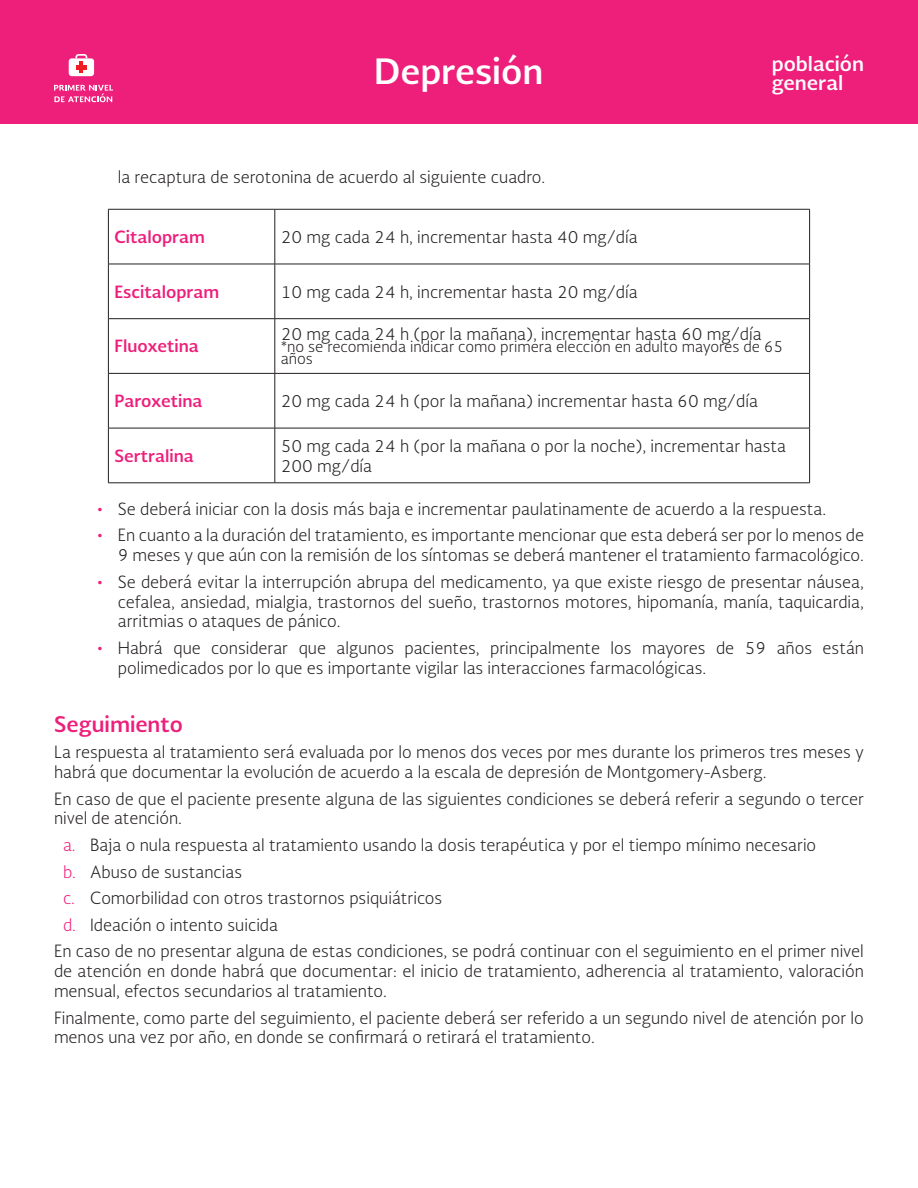
<style>
.page{position:relative;width:918px;height:1188px;background:#fff}
.page>*{position:absolute;margin:0;border:0;box-sizing:border-box;transform-origin:0 0}
.t1{font:700 34.05px "Soberana Sans";color:#fff}
.T1{font:700 21px "Soberana Sans";color:#ee1e7b}
.t2{font:700 19.5px/19.5px "Soberana Sans";color:#fff}
.Texto_1{font:300 16.5px/19.8px "Soberana Sans";color:#231f20}
.Interior_cuadros_lig{font:300 16.5px/19.8px "Soberana Sans";color:#231f20}
.Interior_cuadros_bol{font:700 16.5px "Soberana Sans";color:#ee1e7b}
.Interior_cuadros_lig-2{font:300 15px/12px "Soberana Sans";color:#231f20}
.s1{color:#ee1e7b}
</style>
<div class="page">
<div style="left:0;top:0;width:918px;height:123px;background:#ee1e7b"></div>
<svg style="left:54px;top:85px;width:59px;height:17px"></svg>
<svg style="left:69px;top:54px;width:25px;height:22px"></svg>
<hr style="left:79px;top:62px;width:4px;height:11px;background:#ee1d23">
<hr style="left:76px;top:65px;width:10px;height:4px;background:#ee1d23">
<hr style="left:108px;top:209px;width:167px;height:1px;background:#231f20">
<hr style="left:108px;top:209px;width:1px;height:55px;background:#231f20">
<hr style="left:275px;top:209px;width:535px;height:1px;background:#231f20">
<hr style="left:275px;top:209px;width:1px;height:55px;background:#231f20">
<hr style="left:809px;top:209px;width:1px;height:55px;background:#231f20">
<hr style="left:108px;top:264px;width:167px;height:1px;background:#231f20">
<hr style="left:108px;top:264px;width:1px;height:54px;background:#231f20">
<hr style="left:275px;top:264px;width:535px;height:1px;background:#231f20">
<hr style="left:275px;top:264px;width:1px;height:54px;background:#231f20">
<hr style="left:809px;top:264px;width:1px;height:54px;background:#231f20">
<hr style="left:108px;top:318px;width:167px;height:1px;background:#231f20">
<hr style="left:108px;top:319px;width:1px;height:54px;background:#231f20">
<hr style="left:275px;top:318px;width:535px;height:1px;background:#231f20">
<hr style="left:275px;top:319px;width:1px;height:54px;background:#231f20">
<hr style="left:809px;top:319px;width:1px;height:54px;background:#231f20">
<hr style="left:108px;top:373px;width:167px;height:1px;background:#231f20">
<hr style="left:108px;top:374px;width:1px;height:54px;background:#231f20">
<hr style="left:275px;top:373px;width:535px;height:1px;background:#231f20">
<hr style="left:275px;top:374px;width:1px;height:54px;background:#231f20">
<hr style="left:809px;top:374px;width:1px;height:54px;background:#231f20">
<hr style="left:108px;top:428px;width:167px;height:1px;background:#231f20">
<hr style="left:108px;top:428px;width:1px;height:55px;background:#231f20">
<hr style="left:275px;top:428px;width:535px;height:1px;background:#231f20">
<hr style="left:275px;top:428px;width:1px;height:55px;background:#231f20">
<hr style="left:809px;top:428px;width:1px;height:55px;background:#231f20">
<hr style="left:108px;top:483px;width:167px;height:1px;background:#231f20">
<hr style="left:275px;top:483px;width:535px;height:1px;background:#231f20">
<h1 class="t1" style="left:374px;top:48px;width:170px">Depresión</h1>
<p class="t2" style="left:772px;top:53px;width:94px">población general</p>
<p class="Texto_1" style="left:118px;top:166px;width:429px">la recaptura de serotonina de acuerdo al siguiente cuadro.</p>
<p class="Interior_cuadros_bol" style="left:114px;top:226px;width:92px">Citalopram</p>
<p class="Interior_cuadros_lig" style="left:281px;top:227px;width:358px">20 mg cada 24 h, incrementar hasta 40 mg/día</p>
<p class="Interior_cuadros_bol" style="left:114px;top:280px;width:106px">Escitalopram</p>
<p class="Interior_cuadros_lig" style="left:281px;top:281px;width:358px">10 mg cada 24 h, incrementar hasta 20 mg/día</p>
<p class="Interior_cuadros_bol" style="left:114px;top:335px;width:86px">Fluoxetina</p>
<p class="Interior_cuadros_lig" style="left:281px;top:324px;width:482px">20 mg cada 24 h (por la mañana), incrementar hasta 60 mg/día</p>
<p class="Interior_cuadros_lig-2" style="left:281px;top:340px;width:504px">*no se recomienda indicar como primera elección en adulto mayores de 65 años</p>
<p class="Interior_cuadros_bol" style="left:114px;top:390px;width:90px">Paroxetina</p>
<p class="Interior_cuadros_lig" style="left:281px;top:391px;width:479px">20 mg cada 24 h (por la mañana) incrementar hasta 60 mg/día</p>
<p class="Interior_cuadros_bol" style="left:114px;top:444px;width:81px">Sertralina</p>
<p class="Interior_cuadros_lig" style="left:281px;top:435px;width:507px">50 mg cada 24 h (por la mañana o por la noche), incrementar hasta<br>200 mg/día</p>
<p class="Texto_1" style="left:97px;top:498px;width:731px"><span class="s1">•</span> Se deberá iniciar con la dosis más baja e incrementar paulatinamente de acuerdo a la respuesta.</p>
<p class="Texto_1" style="left:97px;top:525px;width:769px;text-align:right"><span class="s1">•</span> En cuanto a la duración del tratamiento, es importante mencionar que esta deberá ser por lo menos de<br>9 meses y que aún con la remisión de los síntomas se deberá mantener el tratamiento farmacológico.</p>
<p class="Texto_1" style="left:118px;top:571px;width:748px;text-align:justify;text-indent:-21px"><span class="s1">•</span> Se deberá evitar la interrupción abrupa del medicamento, ya que existe riesgo de presentar náusea, cefalea, ansiedad, mialgia, trastornos del sueño, trastornos motores, hipomanía, manía, taquicardia, arritmias o ataques de pánico.</p>
<p class="Texto_1" style="left:118px;top:638px;width:748px;text-indent:-21px"><span class="s1">•</span> Habrá que considerar que algunos pacientes, principalmente los mayores de 59 años están polimedicados por lo que es importante vigilar las interacciones farmacológicas.</p>
<p class="T1" style="left:54px;top:710px;width:130px">Seguimiento</p>
<p class="Texto_1" style="left:54px;top:742px;width:812px">La respuesta al tratamiento será evaluada por lo menos dos veces por mes durante los primeros tres meses y habrá que documentar la evolución de acuerdo a la escala de depresión de Montgomery-Asberg.</p>
<p class="Texto_1" style="left:54px;top:788px;width:811px">En caso de que el paciente presente alguna de las siguientes condiciones se deberá referir a segundo o tercer nivel de atención.</p>
<p class="Texto_1" style="left:63px;top:835px;width:755px"><span class="s1">a.</span> Baja o nula respuesta al tratamiento usando la dosis terapéutica y por el tiempo mínimo necesario</p>
<p class="Texto_1" style="left:63px;top:861px;width:181px"><span class="s1">b.</span> Abuso de sustancias</p>
<p class="Texto_1" style="left:63px;top:888px;width:381px"><span class="s1">c.</span> Comorbilidad con otros trastornos psiquiátricos</p>
<p class="Texto_1" style="left:63px;top:914px;width:217px"><span class="s1">d.</span> Ideación o intento suicida</p>
<p class="Texto_1" style="left:54px;top:941px;width:811px;text-align:justify">En caso de no presentar alguna de estas condiciones, se podrá continuar con el seguimiento en el primer nivel de atención en donde habrá que documentar: el inicio de tratamiento, adherencia al tratamiento, valoración mensual, efectos secundarios al tratamiento.</p>
<p class="Texto_1" style="left:54px;top:1007px;width:811px">Finalmente, como parte del seguimiento, el paciente deberá ser referido a un segundo nivel de atención por lo menos una vez por año, en donde se confirmará o retirará el tratamiento.</p>
</div>
